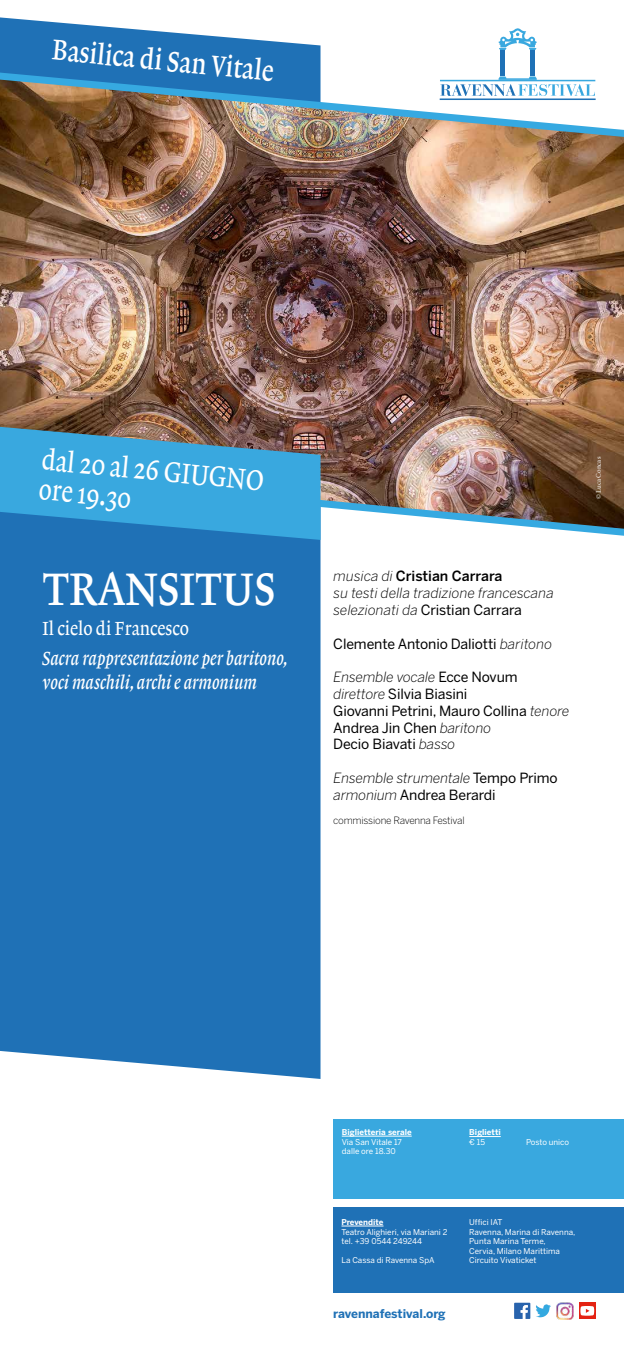
<style>
.page{position:relative;width:624px;height:1361px;background:#fff}
.page>*{position:absolute;margin:0;border:0;box-sizing:border-box;transform-origin:0 0}
.t1{font:48px "Lexicon No 1 Roman B";color:#fff;scale:.85 1}
.t2{font:30px/30.4px "Lexicon No 1 Roman A";color:#fff;scale:.8 1}
.t3{font:30px "Lexicon No 1 Roman B";color:#fff;scale:.8 1}
.t4{font:20px/24px "Lexicon No 1 Italic B";color:#fff;scale:.85 1}
.t5{font:20px "Lexicon No 1 Roman A";color:#fff;scale:.85 1}
.t6{font:14px/16.8px "Benton Sans";letter-spacing:-.01em;color:#000}
.t7{font:italic 300 14px/16.8px "Benton Sans";letter-spacing:-.01em;color:#000}
.t8{font:700 12px "Benton Sans";letter-spacing:-.005em;color:#1f71b6}
.t9{font:300 10px "Benton Sans";letter-spacing:-.02em;color:#000}
.t10{font:8px/9.6px "Benton Sans";color:#fff}
.t11{font:700 8px "Benton Sans";color:#fff}
.t12{font:7px "Minion Pro";color:#fff}
.s1{font-weight:500;font-style:normal}
.s2{font-weight:400;font-style:normal}
.s3{font-weight:300;font-style:italic}
</style>
<div class="page">
<div style="left:0;top:17px;width:320px;height:1062px;background:#1f71b6"></div>
<img style="left:0;top:67px;width:624px;height:474px">
<svg style="left:514px;top:1302px;width:16px;height:17px"></svg>
<div style="left:579px;top:1302px;width:16px;height:17px;background:#e42313"></div>
<svg style="left:580px;top:1306px;width:14px;height:9px"></svg>
<img style="left:556px;top:1302px;width:17px;height:17px">
<div style="left:530px;top:51px;width:5px;height:25px;background:#1f71b6"></div>
<svg style="left:498px;top:28px;width:38px;height:22px"></svg>
<div style="left:500px;top:51px;width:5px;height:25px;background:#1f71b6"></div>
<svg style="left:439px;top:76px;width:156px;height:24px"></svg>
<svg style="left:0;top:427px;width:320px;height:113px;background:#3e97c7"></svg>
<div style="left:333px;top:1119px;width:291px;height:79px;background:#39a8df"></div>
<div style="left:333px;top:1208px;width:291px;height:85px;background:#1f71b6"></div>
<hr style="left:341px;top:1226px;width:42px;height:1px;background:#fff">
<hr style="left:469px;top:1136px;width:31px;height:1px;background:#fff">
<hr style="left:342px;top:1136px;width:69px;height:1px;background:#fff">
<h2 class="t3" style="left:54px;top:32px;width:279px;rotate:6deg">Basilica di San Vitale</h2>
<h2 class="t2" style="left:44px;top:443px;width:280px;rotate:6deg">dal 20 al 26 GIUGNO ore 19.30</h2>
<h1 class="t1" style="left:43px;top:562px;width:276px">TRANSITUS</h1>
<h3 class="t5" style="left:43px;top:617px;width:174px">Il cielo di Francesco</h3>
<h3 class="t4" style="left:43px;top:646px;width:290px">Sacra rappresentazione per baritono, voci maschili, archi e armonium</h3>
<p class="t12" style="left:593px;top:499px;width:44px;rotate:-90deg">© Luca Concas</p>
<h3 class="t7" style="left:333px;top:568px;width:222px">musica di <span class="s1">Cristian Carrara<br></span>su testi della tradizione francescana selezionati da <span class="s2">Cristian Carrara</span></h3>
<h3 class="t6" style="left:333px;top:635px;width:220px">Clemente Antonio Daliotti <span class="s3">baritono</span></h3>
<h3 class="t6" style="left:333px;top:668px;width:237px"><span class="s3">Ensemble vocale</span> Ecce Novum <span class="s3">direttore</span> Silvia Biasini<br>Giovanni Petrini, Mauro Collina <span class="s3">tenore<br></span>Andrea Jin Chen <span class="s3">baritono<br></span>Decio Biavati <span class="s3">basso</span></h3>
<h3 class="t7" style="left:333px;top:769px;width:226px">Ensemble strumentale <span class="s2">Tempo Primo </span>armonium <span class="s2">Andrea Berardi</span></h3>
<p class="t9" style="left:333px;top:814px;width:133px">commissione Ravenna Festival</p>
<p class="t11" style="left:342px;top:1127px;width:71px">Biglietteria serale</p>
<p class="t10" style="left:342px;top:1137px;width:62px">Via San Vitale 17 dalle ore 18.30</p>
<p class="t11" style="left:469px;top:1128px;width:33px">Biglietti</p>
<p class="t10" style="left:469px;top:1137px;width:17px">€ 15</p>
<p class="t10" style="left:526px;top:1137px;width:45px">Posto unico</p>
<p class="t11" style="left:341px;top:1217px;width:43px">Prevendite</p>
<p class="t10" style="left:341px;top:1226px;width:107px">Teatro Alighieri, via Mariani 2 tel. +39 0544 249244</p>
<p class="t10" style="left:341px;top:1255px;width:95px">La Cassa di Ravenna SpA</p>
<h3 class="t8" style="left:333px;top:1307px;width:114px">ravennafestival.org</h3>
<p class="t10" style="left:469px;top:1217px;width:107px">Uffici IAT<br>Ravenna, Marina di Ravenna,<br>Punta Marina Terme,<br>Cervia, Milano Marittima<br>Circuito Vivaticket</p>
</div>
